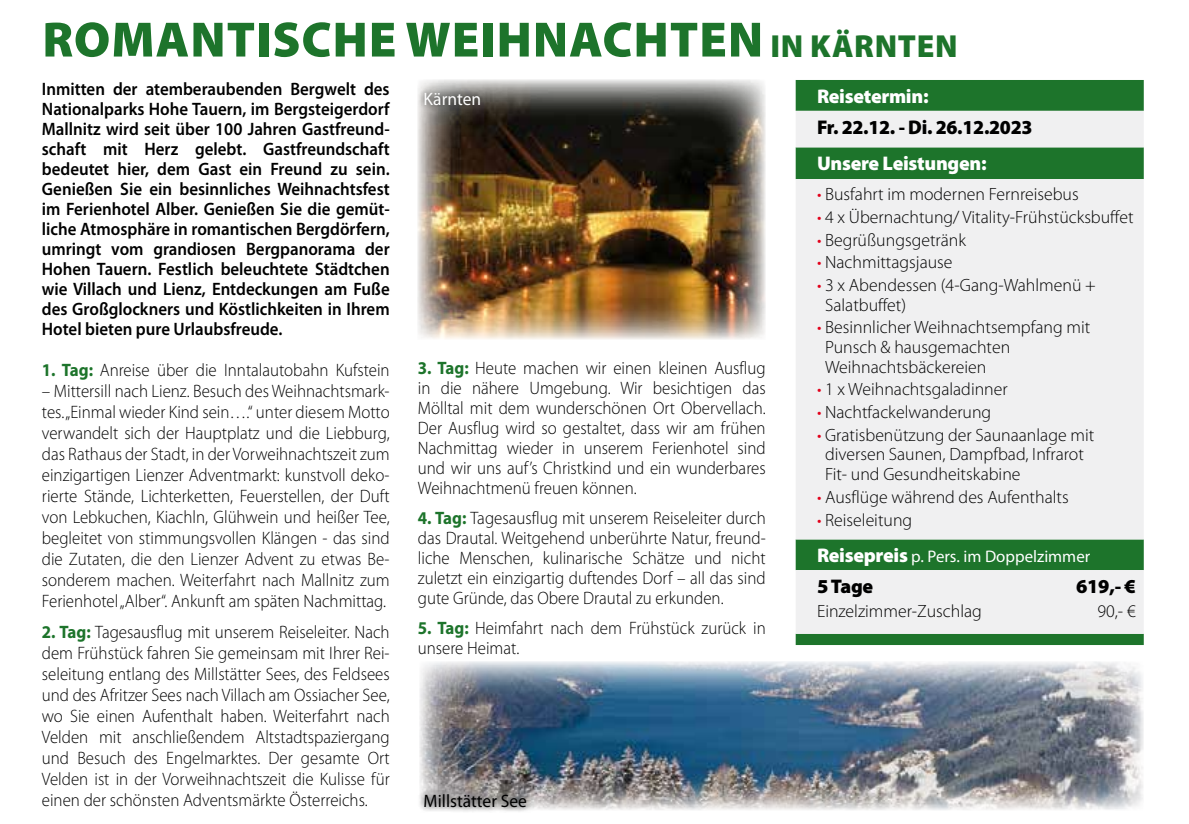
<style>
.page{position:relative;width:1189px;height:824px;background:#fff}
.page>*{position:absolute;margin:0;border:0;box-sizing:border-box;transform-origin:0 0}
.t1{font:900 50px "Myriad Pro";letter-spacing:.02em;color:#1d742b}
.t2{font:900 19.8px "Myriad Pro";letter-spacing:-.015em;color:#000}
.t3{font:900 19.8px "Myriad Pro";letter-spacing:-.015em;color:#fff}
.t4{font:300 18px/21px "Myriad Pro";color:#000;text-align:justify;scale:.94 1}
.t5{font:600 18px/20px "Myriad Pro";color:#000;text-align:justify;scale:.94 1}
.t6{font:18px "Myriad Pro";color:#000}
.t7{font:18px "Myriad Pro";color:#fff}
.t8{font:300 17.8px/19.8px "Myriad Pro";color:#000}
.t9{font:16.8px "Myriad Pro";color:#fff}
.s1{font-size:32px}
.s2{font-weight:700;color:#1d742b}
.s3{color:#e2001a}
.s4{font-weight:900;font-size:19.8px}
</style>
<div class="page">
<div style="left:795px;top:80px;width:348px;height:565px;background:#1d742b"></div>
<svg style="left:795px;top:111px;width:348px;height:523px;fill:#f0f0f1"></svg>
<img style="left:418px;top:80px;width:347px;height:260px">
<img style="left:419px;top:661px;width:724px;height:149px">
<div style="left:417px;top:85px;width:70px;height:27px;background:#000;opacity:.75"></div>
<div style="left:417px;top:786px;width:117px;height:28px;background:#000;opacity:.75"></div>
<h1 class="t1" style="left:42px;top:6px;width:916px">ROMANTISCHE WEIHNACHTEN <span class="s1">IN KÄRNTEN</span></h1>
<p class="t5" style="left:42px;top:78px;width:371px">Inmitten der atemberaubenden Bergwelt des Nationalparks Hohe Tauern, im Bergsteigerdorf Mallnitz wird seit über 100 Jahren Gastfreund&shy;schaft mit Herz gelebt. Gastfreundschaft bedeutet hier, dem Gast ein Freund zu sein.<br>Genießen Sie ein besinnliches Weihnachtsfest im Ferienhotel Alber. Genießen Sie die gemüt&shy;liche Atmosphäre in romantischen Bergdörfern, umringt vom grandiosen Bergpanorama der Hohen Tauern. Festlich beleuchtete Städtchen wie Villach und Lienz, Entdeckungen am Fuße des Großglockners und Köstlichkeiten in Ihrem Hotel bieten pure Urlaubsfreude.</p>
<p class="t4" style="left:42px;top:359px;width:371px"><span class="s2">1. Tag:</span> Anreise über die Inntalautobahn Kufstein</p>
<p class="t4" style="left:42px;top:380px;width:371px">– Mittersill nach Lienz. Besuch des Weihnachtsmark&shy;tes. „Einmal wieder Kind sein….“ unter diesem Motto verwandelt sich der Hauptplatz und die Liebburg, das Rathaus der Stadt, in der Vorweihnachtszeit zum einzigartigen Lienzer Adventmarkt: kunstvoll deko&shy;rierte Stände, Lichterketten, Feuerstellen, der Duft von Lebkuchen, Kiachln, Glühwein und heißer Tee, begleitet von stimmungsvollen Klängen - das sind die Zutaten, die den Lienzer Advent zu etwas Be&shy;sonderem machen. Weiterfahrt nach Mallnitz zum Ferienhotel „Alber“. Ankunft am späten Nachmittag.</p>
<p class="t4" style="left:42px;top:621px;width:371px"><span class="s2">2. Tag:</span> Tagesausflug mit unserem Reiseleiter. Nach dem Frühstück fahren Sie gemeinsam mit Ihrer Rei&shy;seleitung entlang des Millstätter Sees, des Feldsees und des Afritzer Sees nach Villach am Ossiacher See, wo Sie einen Aufenthalt haben. Weiterfahrt nach Velden mit anschließendem Altstadtspaziergang und Besuch des Engelmarktes. Der gesamte Ort Velden ist in der Vorweihnachtszeit die Kulisse für einen der schönsten Adventsmärkte Österreichs.</p>
<p class="t7" style="left:423px;top:88px;width:59px">Kärnten</p>
<p class="t4" style="left:418px;top:358px;width:371px;line-height:20px"><span class="s2">3. Tag:</span> Heute machen wir einen kleinen Ausflug in die nähere Umgebung. Wir besichtigen das Mölltal mit dem wunderschönen Ort Obervellach.<br>Der Ausflug wird so gestaltet, dass wir am frühen Nachmittag wieder in unserem Ferienhotel sind und wir uns auf’s Christkind und ein wunderbares Weihnachtmenü freuen können.</p>
<p class="t4" style="left:418px;top:508px;width:371px;line-height:20px"><span class="s2">4. Tag:</span> Tagesausflug mit unserem Reiseleiter durch das Drautal. Weitgehend unberührte Natur, freund&shy;liche Menschen, kulinarische Schätze und nicht zuletzt ein einzigartig duftendes Dorf – all das sind gute Gründe, das Obere Drautal zu erkunden.</p>
<p class="t4" style="left:418px;top:618px;width:371px;line-height:20px"><span class="s2">5. Tag:</span> Heimfahrt nach dem Frühstück zurück in unsere Heimat.</p>
<p class="t6" style="left:423px;top:789px;width:105px">Millstätter See</p>
<p class="t3" style="left:817px;top:83px;width:113px">Reisetermin:</p>
<p class="t2" style="left:817px;top:114px;width:217px">Fr. 22.12. - Di. 26.12.2023</p>
<p class="t3" style="left:817px;top:150px;width:171px">Unsere Leistungen:</p>
<p class="t8" style="left:817px;top:184px;width:263px"><span class="s3">•</span> Busfahrt im modernen Fernreisebus</p>
<p class="t8" style="left:817px;top:207px;width:318px"><span class="s3">•</span> 4 x Übernachtung/ Vitality-Frühstücksbuffet</p>
<p class="t8" style="left:817px;top:230px;width:150px"><span class="s3">•</span> Begrüßungsgetränk</p>
<p class="t8" style="left:817px;top:252px;width:137px"><span class="s3">•</span> Nachmittagsjause</p>
<p class="t8" style="left:825px;top:275px;width:272px;text-indent:-8px"><span class="s3">•</span> 3 x Abendessen (4-Gang-Wahlmenü +<br>Salatbuffet)</p>
<p class="t8" style="left:825px;top:317px;width:267px;text-indent:-8px"><span class="s3">•</span> Besinnlicher Weihnachtsempfang mit<br>Punsch &amp; hausgemachten<br>Weihnachtsbäckereien</p>
<p class="t8" style="left:817px;top:379px;width:192px"><span class="s3">•</span> 1 x Weihnachtsgaladinner</p>
<p class="t8" style="left:817px;top:402px;width:176px"><span class="s3">•</span> Nachtfackelwanderung</p>
<p class="t8" style="left:825px;top:425px;width:271px;text-indent:-8px"><span class="s3">•</span> Gratisbenützung der Saunaanlage mit diversen Saunen, Dampfbad, Infrarot<br>Fit- und Gesundheitskabine</p>
<p class="t8" style="left:817px;top:487px;width:253px"><span class="s3">•</span> Ausflüge während des Aufenthalts</p>
<p class="t8" style="left:817px;top:509px;width:97px"><span class="s3">•</span> Reiseleitung</p>
<p class="t9" style="left:817px;top:546px;width:275px"><span class="s4">Reisepreis</span> p. Pers. im Doppelzimmer</p>
<p class="t2" style="left:817px;top:573px;width:58px">5 Tage</p>
<p class="t2" style="left:1076px;top:573px;width:61px">619,- €</p>
<p class="t8" style="left:817px;top:601px;width:166px">Einzelzimmer-Zuschlag</p>
<p class="t8" style="left:1097px;top:601px;width:40px">90,- €</p>
</div>
